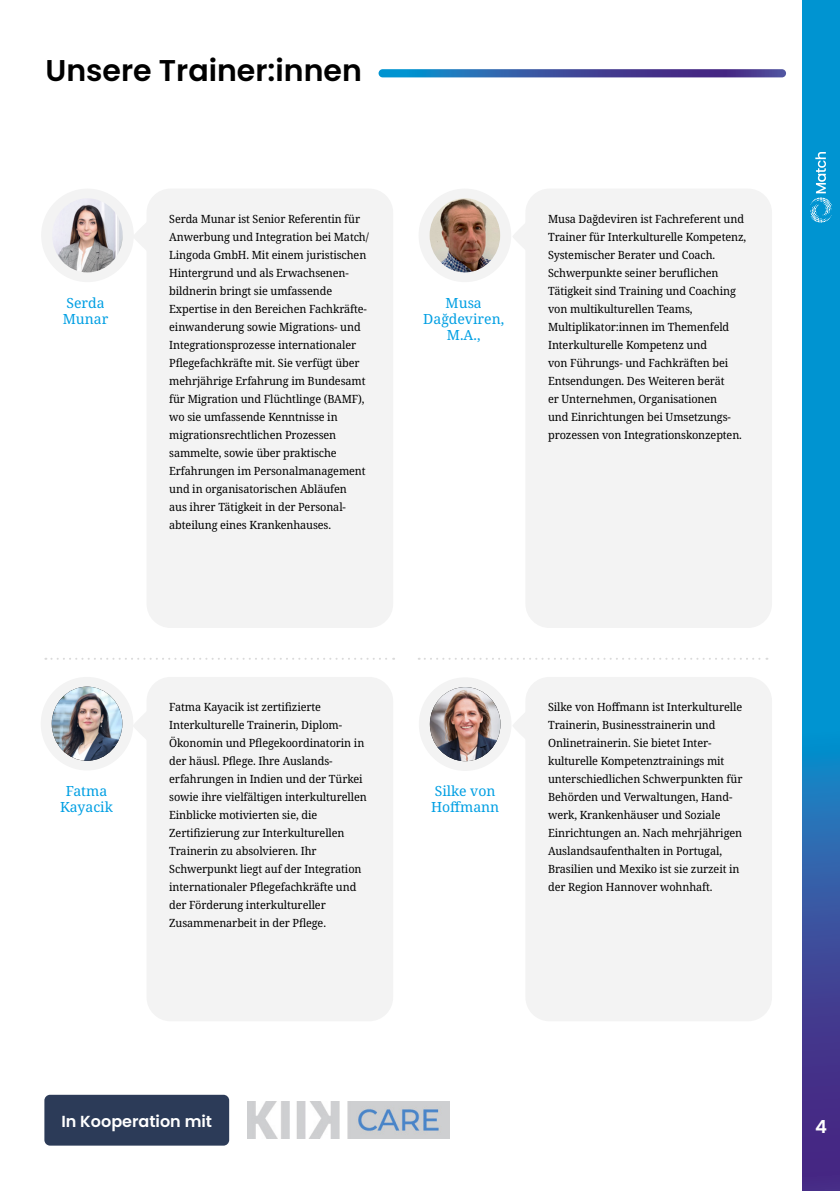
<style>
.page{position:relative;width:840px;height:1191px;background:#fff}
.page>*{position:absolute;margin:0;border:0;box-sizing:border-box;transform-origin:0 0}
.t1{font:600 30px "Poppins";color:#000}
.t2{font:600 18px "Poppins";color:#fff}
.t3{font:600 16px "Poppins";color:#fff}
.t4{font:14px/16px "Noto Serif";color:#009fe3;text-align:center}
.t5{font:11.4px/18px "Noto Serif";letter-spacing:-.01em;color:#000;scale:.96 1}
.t6{font:11.4px/18px "Noto Serif";letter-spacing:-.01em;color:#000;scale:.95 1}
</style>
<div class="page">
<svg style="left:802px;top:0;width:37px;height:1191px;background:#1578bc"></svg>
<svg style="left:809px;top:152px;width:23px;height:70px;background:#2ea7d9"></svg>
<div style="left:44px;top:1094px;width:185px;height:51px;background:#2c3b58;border-radius:6px"></div>
<div style="left:146px;top:189px;width:247px;height:439px;background:#f3f3f3;border-radius:24px"></div>
<div style="left:146px;top:677px;width:247px;height:344px;background:#f3f3f3;border-radius:24px"></div>
<div style="left:525px;top:189px;width:246px;height:439px;background:#f3f3f3;border-radius:24px"></div>
<div style="left:525px;top:677px;width:246px;height:344px;background:#f3f3f3;border-radius:24px"></div>
<div style="left:41px;top:189px;width:93px;height:93px;background:#f3f3f3;border-radius:50%"></div>
<img style="left:54px;top:199px;width:69px;height:73px">
<div style="left:418px;top:189px;width:93px;height:93px;background:#f3f3f3;border-radius:50%"></div>
<img style="left:429px;top:198px;width:71px;height:74px">
<div style="left:41px;top:677px;width:92px;height:93px;background:#f3f3f3;border-radius:50%"></div>
<img style="left:52px;top:686px;width:70px;height:74px">
<div style="left:418px;top:677px;width:93px;height:94px;background:#f3f3f3;border-radius:50%"></div>
<img style="left:429px;top:687px;width:71px;height:74px">
<img style="left:247px;top:1101px;width:202px;height:37px">
<svg style="left:134px;top:224px;width:12px;height:25px"></svg>
<svg style="left:133px;top:713px;width:13px;height:26px"></svg>
<svg style="left:513px;top:224px;width:12px;height:25px"></svg>
<svg style="left:513px;top:713px;width:12px;height:25px"></svg>
<svg style="left:45px;top:658px;width:349px;height:2px"></svg>
<svg style="left:418px;top:658px;width:349px;height:2px"></svg>
<svg style="left:378px;top:69px;width:407px;height:8px;background:#3a56a2"></svg>
<h1 class="t1" style="left:45px;top:53px;width:318px">Unsere Trainer:innen</h1>
<p class="t4" style="left:63px;top:295px;width:47px;text-align:left">Serda<br>Munar</p>
<p class="t6" style="left:169px;top:210px;width:211px">Serda Munar ist Senior Referentin für Anwerbung und Integration bei Match/ Lingoda GmbH. Mit einem juristischen Hintergrund und als Erwachsenen&shy;bildnerin bringt sie umfassende Expertise in den Bereichen Fachkräfte&shy;einwanderung sowie Migrations- und Integrationsprozesse internationaler Pflegefachkräfte mit. Sie verfügt über mehrjährige Erfahrung im Bundesamt für Migration und Flüchtlinge (BAMF), wo sie umfassende Kenntnisse in migrationsrechtlichen Prozessen sammelte, sowie über praktische Erfahrungen im Personalmanagement und in organisatorischen Abläufen<br>aus ihrer Tätigkeit in der Personal&shy;abteilung eines Krankenhauses.</p>
<p class="t4" style="left:423px;top:295px;width:82px">Musa<br>Dağdeviren,<br>M.A.,</p>
<p class="t5" style="left:548px;top:210px;width:208px">Musa Dağdeviren ist Fachreferent und Trainer für Interkulturelle Kompetenz, Systemischer Berater und Coach.<br>Schwerpunkte seiner beruflichen Tätigkeit sind Training und Coaching von multikulturellen Teams, Multiplikator:innen im Themenfeld Interkulturelle Kompetenz und<br>von Führungs- und Fachkräften bei Entsendungen. Des Weiteren berät<br>er Unternehmen, Organisationen<br>und Einrichtungen bei Umsetzungs&shy;prozessen von Integrationskonzepten.</p>
<p class="t5" style="left:169px;top:698px;width:207px">Fatma Kayacik ist zertifizierte Interkulturelle Trainerin, Diplom - Ökonomin und Pflege koordinatorin in der häusl. Pflege. Ihre Auslands&shy;erfahrungen in Indien und der Türkei sowie ihre vielfältigen interkulturellen Einblicke motivierten sie, die Zertifizierung zur Interkulturellen Trainerin zu absolvieren. Ihr Schwerpunkt liegt auf der Integration internationaler Pflegefachkräfte und der Förderung interkultureller Zusammenarbeit in der Pflege.</p>
<p class="t4" style="left:60px;top:783px;width:54px">Fatma<br>Kayacik</p>
<p class="t4" style="left:431px;top:783px;width:70px;text-align:left">Silke von<br>Hoffmann</p>
<p class="t5" style="left:548px;top:698px;width:204px">Silke von Hoffmann ist Interkulturelle Trainerin, Businesstrainerin und Onlinetrainerin. Sie bietet Inter&shy;kulturelle Kompetenztrainings mit unterschiedlichen Schwerpunkten für Behörden und Verwaltungen, Hand&shy;werk, Krankenhäuser und Soziale Einrichtungen an. Nach mehrjährigen Auslandsaufenthalten in Portugal, Brasilien und Mexiko ist sie zurzeit in der Region Hannover wohnhaft.</p>
<h3 class="t3" style="left:61px;top:1111px;width:152px">In Kooperation mit</h3>
<h2 class="t2" style="left:814px;top:1116px;width:13px">4</h2>
</div>
